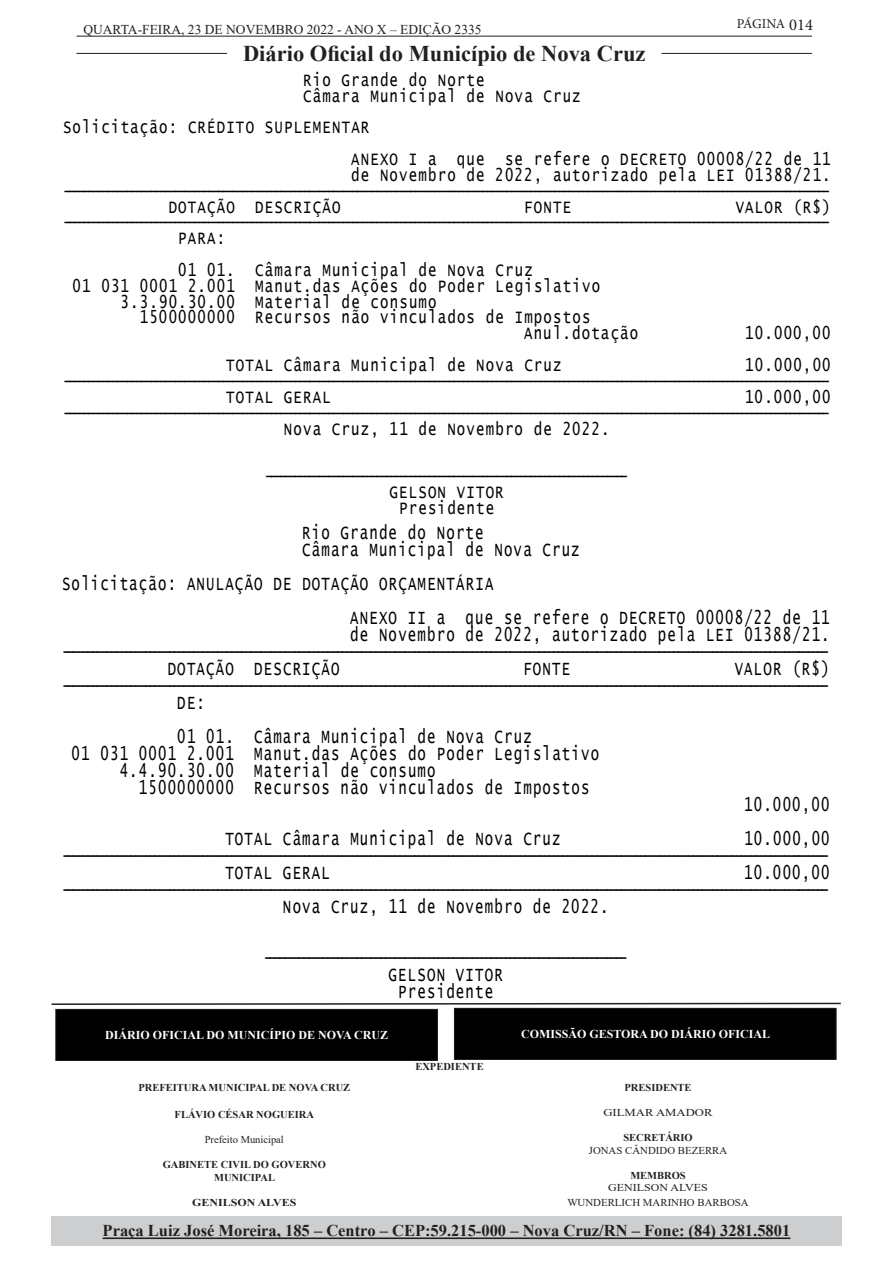
<style>
.page{position:relative;width:893px;height:1263px;background:#fff}
.page>*{position:absolute;margin:0;border:0;box-sizing:border-box;transform-origin:0 0}
.t1{font:700 22.5px "Times New Roman";color:#231f20}
.t2{font:19.5px/17px "Lucida Console";letter-spacing:.08em;color:#000;scale:.72 1}
.t3{font:18.15px/15.9px "Lucida Console";letter-spacing:.08em;color:#000;scale:.77 1}
.t4{font:700 16.5px "Times New Roman";color:#231f20}
.t5{font:13.5px "Times New Roman";color:#231f20}
.t6{font:13.5px "Minion Pro";letter-spacing:-.03em;color:#231f20}
.t7{font:700 12px "Times New Roman";color:#fff}
.t8{font:700 10.5px/12.6px "Times New Roman";color:#231f20;text-align:center}
.t9{font:10.5px "Times New Roman";color:#231f20}
.t10{font:10.5px "Times New Roman";color:#231f20;scale:1.14 1}
.t11{font:700 10.5px "Times New Roman";color:#231f20;scale:1.14 1}
.t12{font:10.5px "Times New Roman";color:#231f20;scale:1.21 1}
.s1{font-size:16.5px}
</style>
<div class="page">
<hr style="left:77px;top:36px;width:735px;height:1px;background:#231f20">
<hr style="left:77px;top:53px;width:150px;height:1px;background:#231f20">
<hr style="left:661px;top:53px;width:151px;height:1px;background:#231f20">
<div style="left:51px;top:1216px;width:791px;height:29px;background:#cdced0"></div>
<hr style="left:103px;top:1237px;width:687px;height:2px;background:#231f20">
<div style="left:454px;top:1008px;width:382px;height:51px;background:#000"></div>
<div style="left:454px;top:1008px;width:383px;height:52px;border:1px solid #231f20"></div>
<div style="left:56px;top:1009px;width:381px;height:51px;background:#000"></div>
<div style="left:55px;top:1009px;width:383px;height:52px;border:1px solid #231f20"></div>
<svg style="left:51px;top:1002px;width:790px;height:3px"></svg>
<p class="t5" style="left:83px;top:20px;width:400px">QUARTA-FEIRA, 23 DE NOVEMBRO 2022 - ANO X – EDIÇÃO 2335</p>
<p class="t1" style="left:243px;top:37px;width:404px">Diário Oficial do Município de Nova Cruz</p>
<p class="t6" style="left:737px;top:15px;width:78px">PÁGINA <span class="s1">014</span></p>
<p class="t3" style="left:303px;top:73px;width:362px">Rio Grande do Norte<br>Câmara Municipal de Nova Cruz</p>
<p class="t3" style="left:351px;top:112px;width:624px;line-height:31.7px;text-indent:-288px">Solicitação: CRÉDITO SUPLEMENTAR<br>ANEXO I a que se refere o DECRETO 00008/22 de 11</p>
<p class="t3" style="left:351px;top:168px;width:624px">de Novembro de 2022, autorizado pela LEI 01388/21.</p>
<p class="t3" style="left:63px;top:184px;width:998px">---------------------------------------------------------------------------------------------------------------------------------------------------------------</p>
<p class="t3" style="left:169px;top:199px;width:225px">DOTAÇÃO DESCRIÇÃO</p>
<p class="t3" style="left:524px;top:199px;width:62px">FONTE</p>
<p class="t3" style="left:736px;top:199px;width:125px">VALOR (R$)</p>
<p class="t3" style="left:63px;top:215px;width:998px">---------------------------------------------------------------------------------------------------------------------------------------------------------------</p>
<p class="t3" style="left:178px;top:231px;width:63px">PARA:</p>
<p class="t3" style="left:178px;top:263px;width:462px">01 01. Câmara Municipal de Nova Cruz</p>
<p class="t3" style="left:73px;top:279px;width:687px">01 031 0001 2.001 Manut.das Ações do Poder Legislativo</p>
<p class="t3" style="left:121px;top:294px;width:412px">3.3.90.30.00 Material de consumo</p>
<p class="t3" style="left:140px;top:310px;width:587px">1500000000 Recursos não vinculados de Impostos</p>
<p class="t3" style="left:524px;top:326px;width:150px">Anul.dotação</p>
<p class="t3" style="left:745px;top:326px;width:112px">10.000,00</p>
<p class="t3" style="left:226px;top:358px;width:437px">TOTAL Câmara Municipal de Nova Cruz</p>
<p class="t3" style="left:745px;top:358px;width:112px">10.000,00</p>
<p class="t3" style="left:63px;top:374px;width:998px">---------------------------------------------------------------------------------------------------------------------------------------------------------------</p>
<p class="t3" style="left:226px;top:390px;width:137px">TOTAL GERAL</p>
<p class="t3" style="left:745px;top:390px;width:112px">10.000,00</p>
<p class="t3" style="left:63px;top:405px;width:998px">---------------------------------------------------------------------------------------------------------------------------------------------------------------</p>
<p class="t3" style="left:284px;top:421px;width:424px">Nova Cruz, 11 de Novembro de 2022.</p>
<p class="t3" style="left:265px;top:469px;width:474px;text-align:center">---------------------------------------------------------------------------<br>GELSON VITOR<br>Presidente</p>
<p class="t2" style="left:302px;top:525px;width:387px">Rio Grande do Norte<br>Câmara Municipal de Nova Cruz</p>
<p class="t2" style="left:350px;top:567px;width:667px;line-height:34px;text-indent:-288px">Solicitação: ANULAÇÃO DE DOTAÇÃO ORÇAMENTÁRIA<br>ANEXO II a que se refere o DECRETO 00008/22 de 11</p>
<p class="t2" style="left:350px;top:627px;width:667px">de Novembro de 2022, autorizado pela LEI 01388/21.</p>
<p class="t2" style="left:62px;top:644px;width:1067px">---------------------------------------------------------------------------------------------------------------------------------------------------------------</p>
<p class="t2" style="left:168px;top:661px;width:240px">DOTAÇÃO DESCRIÇÃO</p>
<p class="t2" style="left:523px;top:661px;width:66px">FONTE</p>
<p class="t2" style="left:735px;top:661px;width:133px">VALOR (R$)</p>
<p class="t2" style="left:62px;top:678px;width:1067px">---------------------------------------------------------------------------------------------------------------------------------------------------------------</p>
<p class="t2" style="left:177px;top:695px;width:40px">DE:</p>
<p class="t2" style="left:177px;top:729px;width:494px">01 01. Câmara Municipal de Nova Cruz</p>
<p class="t2" style="left:72px;top:746px;width:734px">01 031 0001 2.001 Manut.das Ações do Poder Legislativo</p>
<p class="t2" style="left:120px;top:763px;width:440px">4.4.90.30.00 Material de consumo</p>
<p class="t2" style="left:139px;top:780px;width:627px">1500000000 Recursos não vinculados de Impostos</p>
<p class="t2" style="left:744px;top:797px;width:120px">10.000,00</p>
<p class="t2" style="left:225px;top:831px;width:467px">TOTAL Câmara Municipal de Nova Cruz</p>
<p class="t2" style="left:744px;top:831px;width:120px">10.000,00</p>
<p class="t2" style="left:62px;top:848px;width:1067px">---------------------------------------------------------------------------------------------------------------------------------------------------------------</p>
<p class="t2" style="left:225px;top:865px;width:147px">TOTAL GERAL</p>
<p class="t2" style="left:744px;top:865px;width:120px">10.000,00</p>
<p class="t2" style="left:62px;top:882px;width:1067px">---------------------------------------------------------------------------------------------------------------------------------------------------------------</p>
<p class="t2" style="left:283px;top:899px;width:454px">Nova Cruz, 11 de Novembro de 2022.</p>
<p class="t2" style="left:264px;top:950px;width:507px;text-align:center">---------------------------------------------------------------------------<br>GELSON VITOR<br>Presidente</p>
<p class="t7" style="left:105px;top:1026px;width:285px">DIÁRIO OFICIAL DO MUNICÍPIO DE NOVA CRUZ</p>
<p class="t7" style="left:521px;top:1025px;width:251px">COMISSÃO GESTORA DO DIÁRIO OFICIAL</p>
<p class="t8" style="left:415px;top:1060px;width:70px">EXPEDIENTE</p>
<p class="t8" style="left:624px;top:1080px;width:69px">PRESIDENTE</p>
<p class="t12" style="left:603px;top:1105px;width:92px">GILMAR AMADOR</p>
<p class="t8" style="left:623px;top:1131px;width:71px">SECRETÁRIO</p>
<p class="t9" style="left:589px;top:1143px;width:140px">JONAS CÂNDIDO BEZERRA</p>
<p class="t8" style="left:630px;top:1169px;width:57px">MEMBROS</p>
<p class="t10" style="left:608px;top:1180px;width:89px">GENILSON ALVES</p>
<p class="t9" style="left:567px;top:1195px;width:183px">WUNDERLICH MARINHO BARBOSA</p>
<p class="t8" style="left:138px;top:1081px;width:213px">PREFEITURA MUNICIPAL DE NOVA CRUZ</p>
<p class="t8" style="left:175px;top:1108px;width:141px">FLÁVIO CÉSAR NOGUEIRA</p>
<p class="t9" style="left:205px;top:1132px;width:81px">Prefeito Municipal</p>
<p class="t8" style="left:163px;top:1158px;width:165px">GABINETE CIVIL DO GOVERNO<br>MUNICIPAL</p>
<p class="t11" style="left:192px;top:1195px;width:93px">GENILSON ALVES</p>
<p class="t4" style="left:103px;top:1219px;width:689px">Praça Luiz José Moreira, 185 – Centro – CEP:59.215-000 – Nova Cruz/RN – Fone: (84) 3281.5801</p>
</div>
